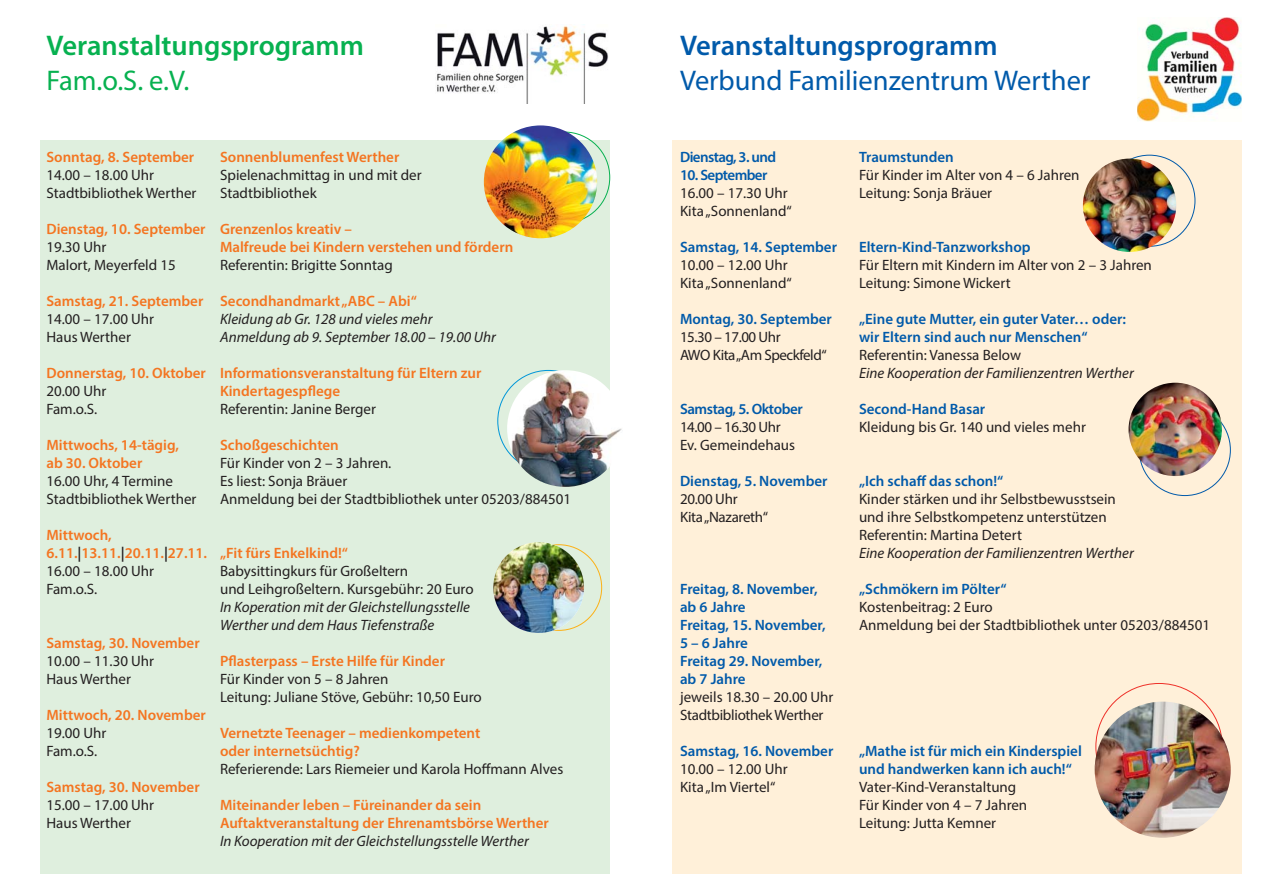
<style>
.page{position:relative;width:1263px;height:893px;background:#fff}
.page>*{position:absolute;margin:0;border:0;box-sizing:border-box;transform-origin:0 0}
.t1{font:28.5px "Myriad Pro";color:#005aaa}
.t2{font:600 28.5px "Myriad Pro";color:#07b150}
.t3{font:600 28.5px "Myriad Pro";color:#005aaa}
.t4{font:28.5px "Myriad Pro";color:#07b150}
.t5{font:15px/18px "Myriad Pro";color:#231f20}
.t6{font:600 15px/18px "Myriad Pro";color:#f47521}
.t7{font:600 15px/18px "Myriad Pro";color:#005aaa}
.t8{font:italic 15px/18px "Myriad Pro";color:#231f20}
.t9{font:15px/18px "Myriad Pro";letter-spacing:-.02em;color:#231f20}
.t10{font:15px/18px "Myriad Pro";letter-spacing:-.03em;color:#231f20}
.t11{font:600 15px "Myriad Pro";letter-spacing:-.04em;color:#005aaa}
.t12{font:600 15px "Myriad Pro";letter-spacing:-.03em;color:#005aaa}
.s1{color:#231f20}
.s2{font-weight:400;color:#231f20}
</style>
<div class="page">
<div style="left:40px;top:140px;width:570px;height:734px;background:#dfefde"></div>
<div style="left:672px;top:140px;width:570px;height:734px;background:#fff0d9"></div>
<img style="left:437px;top:24px;width:171px;height:80px">
<img style="left:1137px;top:17px;width:104px;height:104px">
<img style="left:1095px;top:702px;width:136px;height:136px;border-radius:50%">
<img style="left:1128px;top:383px;width:94px;height:93px;border-radius:50%">
<img style="left:507px;top:370px;width:117px;height:117px;border-radius:50%">
<img style="left:484px;top:125px;width:113px;height:113px;border-radius:50%">
<img style="left:493px;top:542px;width:91px;height:91px;border-radius:50%">
<img style="left:1083px;top:159px;width:93px;height:93px;border-radius:50%">
<h1 class="t2" style="left:46px;top:35px;width:319px">Veranstaltungsprogramm</h1>
<h1 class="t4" style="left:46px;top:69px;width:144px">Fam.o.S. e.V.</h1>
<p class="t6" style="left:46px;top:150px;width:149px">Sonntag, 8. September</p>
<p class="t5" style="left:46px;top:168px;width:151px">14.00 – 18.00 Uhr<br>Stadtbibliothek Werther</p>
<p class="t6" style="left:46px;top:222px;width:161px">Dienstag, 10. September</p>
<p class="t5" style="left:46px;top:240px;width:131px">19.30 Uhr<br>Malort, Meyerfeld 15</p>
<p class="t6" style="left:46px;top:294px;width:158px">Samstag, 21. September</p>
<p class="t5" style="left:46px;top:312px;width:109px">14.00 – 17.00 Uhr<br>Haus Werther</p>
<p class="t6" style="left:46px;top:366px;width:161px">Donnerstag, 10. Oktober</p>
<p class="t5" style="left:46px;top:384px;width:61px">20.00 Uhr<br>Fam.o.S.</p>
<p class="t6" style="left:46px;top:438px;width:134px">Mittwochs, 14-tägig, ab 30. Oktober</p>
<p class="t5" style="left:46px;top:474px;width:151px">16.00 Uhr, 4 Termine<br>Stadtbibliothek Werther</p>
<p class="t6" style="left:46px;top:528px;width:162px">Mittwoch,<br>6.11.<span class="s1">|</span>13.11.<span class="s1">|</span>20.11.<span class="s1">|</span>27.11.<br><span class="s2">16.00 – 18.00 Uhr<br>Fam.o.S.</span></p>
<p class="t6" style="left:46px;top:636px;width:155px">Samstag, 30. November</p>
<p class="t5" style="left:46px;top:654px;width:109px">10.00 – 11.30 Uhr<br>Haus Werther</p>
<p class="t6" style="left:46px;top:708px;width:161px">Mittwoch, 20. November</p>
<p class="t5" style="left:46px;top:726px;width:61px">19.00 Uhr<br>Fam.o.S.</p>
<p class="t6" style="left:46px;top:780px;width:155px">Samstag, 30. November</p>
<p class="t5" style="left:46px;top:798px;width:109px">15.00 – 17.00 Uhr<br>Haus Werther</p>
<p class="t6" style="left:220px;top:150px;width:181px">Sonnenblumenfest Werther</p>
<p class="t5" style="left:220px;top:168px;width:203px">Spielenachmittag in und mit der<br>Stadtbibliothek</p>
<p class="t6" style="left:220px;top:222px;width:295px">Grenzenlos kreativ –<br>Malfreude bei Kindern verstehen und fördern</p>
<p class="t5" style="left:220px;top:258px;width:174px">Referentin: Brigitte Sonntag</p>
<p class="t6" style="left:220px;top:294px;width:198px">Secondhandmarkt „ABC – Abi“</p>
<p class="t8" style="left:220px;top:312px;width:277px">Kleidung ab Gr. 128 und vieles mehr<br>Anmeldung ab 9. September 18.00 – 19.00 Uhr</p>
<p class="t6" style="left:220px;top:366px;width:263px">Informationsveranstaltung für Eltern zur<br>Kindertagespflege</p>
<p class="t5" style="left:220px;top:402px;width:157px">Referentin: Janine Berger</p>
<p class="t6" style="left:220px;top:438px;width:120px">Schoßgeschichten</p>
<p class="t5" style="left:220px;top:456px;width:353px">Für Kinder von 2 – 3 Jahren.<br>Es liest: Sonja Bräuer<br>Anmeldung bei der Stadtbibliothek unter 05203/884501</p>
<p class="t6" style="left:220px;top:546px;width:130px">„Fit fürs Enkelkind!“</p>
<p class="t5" style="left:220px;top:564px;width:255px">Babysittingkurs für Großeltern<br>und Leihgroßeltern. Kursgebühr: 20 Euro</p>
<p class="t8" style="left:220px;top:600px;width:251px">In Koperation mit der Gleichstellungsstelle<br>Werther und dem Haus Tiefenstraße</p>
<p class="t6" style="left:220px;top:654px;width:226px">Pflasterpass – Erste Hilfe für Kinder</p>
<p class="t5" style="left:220px;top:672px;width:263px">Für Kinder von 5 – 8 Jahren<br>Leitung: Juliane Stöve, Gebühr: 10,50 Euro</p>
<p class="t6" style="left:220px;top:726px;width:262px">Vernetzte Teenager – medienkompetent oder internetsüchtig?</p>
<p class="t5" style="left:220px;top:762px;width:345px">Referierende: Lars Riemeier und Karola Hoffmann Alves</p>
<p class="t6" style="left:220px;top:798px;width:330px">Miteinander leben – Füreinander da sein<br>Auftaktveranstaltung der Ehrenamtsbörse Werther</p>
<p class="t8" style="left:220px;top:834px;width:310px">In Kooperation mit der Gleichstellungsstelle Werther</p>
<h1 class="t3" style="left:680px;top:35px;width:319px">Veranstaltungsprogramm</h1>
<h1 class="t1" style="left:680px;top:69px;width:412px">Verbund Familienzentrum Werther</h1>
<p class="t11" style="left:680px;top:151px;width:98px">Dienstag, 3. und</p>
<p class="t11" style="left:680px;top:169px;width:89px">10. September</p>
<p class="t5" style="left:680px;top:186px;width:113px">16.00 – 17.30 Uhr<br>Kita „Sonnenland“</p>
<p class="t7" style="left:680px;top:240px;width:158px">Samstag, 14. September</p>
<p class="t5" style="left:680px;top:258px;width:113px">10.00 – 12.00 Uhr<br>Kita „Sonnenland“</p>
<p class="t7" style="left:680px;top:312px;width:153px">Montag, 30. September</p>
<p class="t10" style="left:680px;top:330px;width:148px">15.30 – 17.00 Uhr<br>AWO Kita „Am Speckfeld“</p>
<p class="t12" style="left:680px;top:403px;width:124px">Samstag, 5. Oktober</p>
<p class="t5" style="left:680px;top:420px;width:117px">14.00 – 16.30 Uhr<br>Ev. Gemeindehaus</p>
<p class="t7" style="left:680px;top:474px;width:149px">Dienstag, 5. November</p>
<p class="t9" style="left:680px;top:492px;width:90px">20.00 Uhr<br>Kita „Nazareth“</p>
<p class="t7" style="left:680px;top:582px;width:147px">Freitag, 8. November, ab 6 Jahre<br>Freitag, 15. November,<br>5 – 6 Jahre<br>Freitag 29. November, ab 7 Jahre</p>
<p class="t9" style="left:680px;top:690px;width:155px">jeweils 18.30 – 20.00 Uhr<br>Stadtbibliothek Werther</p>
<p class="t7" style="left:680px;top:744px;width:155px">Samstag, 16. November</p>
<p class="t5" style="left:680px;top:762px;width:109px">10.00 – 12.00 Uhr<br>Kita „Im Viertel“</p>
<p class="t7" style="left:859px;top:150px;width:96px">Traumstunden</p>
<p class="t5" style="left:859px;top:168px;width:222px">Für Kinder im Alter von 4 – 6 Jahren<br>Leitung: Sonja Bräuer</p>
<p class="t7" style="left:859px;top:240px;width:173px">Eltern-Kind-Tanzworkshop</p>
<p class="t5" style="left:859px;top:258px;width:294px">Für Eltern mit Kindern im Alter von 2 – 3 Jahren<br>Leitung: Simone Wickert</p>
<p class="t7" style="left:859px;top:312px;width:269px">„Eine gute Mutter, ein guter Vater… oder: wir Eltern sind auch nur Menschen“</p>
<p class="t5" style="left:859px;top:348px;width:164px">Referentin: Vanessa Below</p>
<p class="t8" style="left:859px;top:366px;width:276px">Eine Kooperation der Familienzentren Werther</p>
<p class="t7" style="left:859px;top:402px;width:128px">Second-Hand Basar</p>
<p class="t5" style="left:859px;top:420px;width:228px">Kleidung bis Gr. 140 und vieles mehr</p>
<p class="t7" style="left:859px;top:474px;width:146px">„Ich schaff das schon!“</p>
<p class="t5" style="left:859px;top:492px;width:258px">Kinder stärken und ihr Selbstbewusstsein und ihre Selbstkompetenz unterstützen<br>Referentin: Martina Detert</p>
<p class="t8" style="left:859px;top:546px;width:276px">Eine Kooperation der Familienzentren Werther</p>
<p class="t7" style="left:859px;top:582px;width:149px">„Schmökern im Pölter“</p>
<p class="t5" style="left:859px;top:600px;width:353px">Kostenbeitrag: 2 Euro<br>Anmeldung bei der Stadtbibliothek unter 05203/884501</p>
<p class="t7" style="left:859px;top:744px;width:224px">„Mathe ist für mich ein Kinderspiel und handwerken kann ich auch!“</p>
<p class="t5" style="left:859px;top:780px;width:170px">Vater-Kind-Veranstaltung<br>Für Kinder von 4 – 7 Jahren<br>Leitung: Jutta Kemner</p>
</div>
